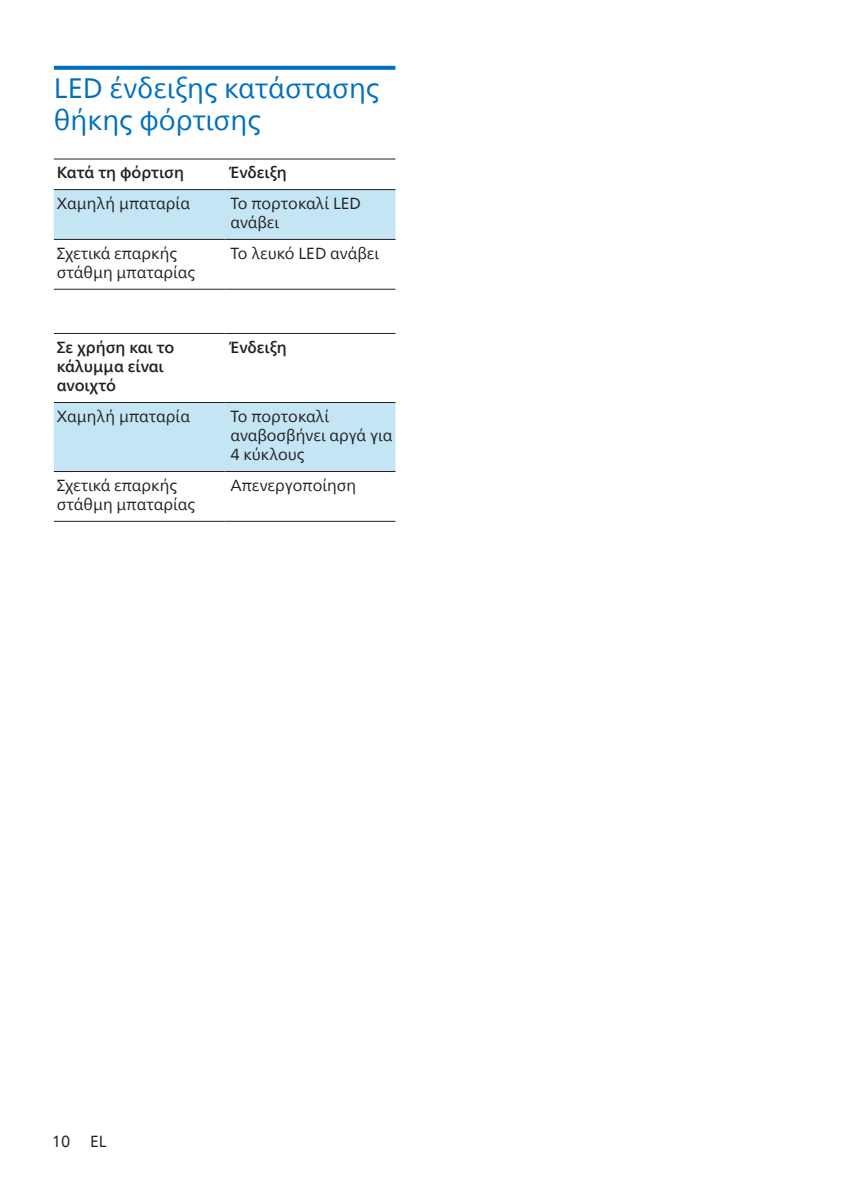
<style>
.page{position:relative;width:842px;height:1191px;background:#fff}
.page>*{position:absolute;margin:0;border:0;box-sizing:border-box;transform-origin:0 0}
.heading2{font:28px/32px "Neue Frutiger World";color:#0070bd}
.Body_Text{font:16px/19.2px "Neue Frutiger World";color:#231f20}
.Body_Text-2{font:500 16px/19.2px "Neue Frutiger World";color:#231f20}
</style>
<div class="page">
<svg style="left:54px;top:66px;width:341px;height:4px"></svg>
<svg style="left:54px;top:190px;width:341px;height:281px"></svg>
<svg style="left:54px;top:520px;width:341px;height:1px"></svg>
<hr style="left:54px;top:158px;width:171px;height:1px;background:#231f20">
<hr style="left:225px;top:158px;width:170px;height:1px;background:#231f20">
<hr style="left:54px;top:189px;width:171px;height:1px;background:#231f20">
<hr style="left:225px;top:189px;width:170px;height:1px;background:#231f20">
<hr style="left:54px;top:239px;width:171px;height:1px;background:#231f20">
<hr style="left:225px;top:239px;width:170px;height:1px;background:#231f20">
<hr style="left:54px;top:289px;width:171px;height:1px;background:#231f20">
<hr style="left:225px;top:289px;width:170px;height:1px;background:#231f20">
<hr style="left:54px;top:333px;width:171px;height:1px;background:#231f20">
<hr style="left:225px;top:333px;width:170px;height:1px;background:#231f20">
<hr style="left:54px;top:402px;width:171px;height:1px;background:#231f20">
<hr style="left:225px;top:402px;width:170px;height:1px;background:#231f20">
<hr style="left:54px;top:471px;width:171px;height:1px;background:#231f20">
<hr style="left:225px;top:471px;width:170px;height:1px;background:#231f20">
<hr style="left:54px;top:521px;width:171px;height:1px;background:#231f20">
<hr style="left:225px;top:521px;width:170px;height:1px;background:#231f20">
<p class="heading2" style="left:54px;top:73px;width:327px">LED ένδειξης κατάστασης θήκης φόρτισης</p>
<p class="Body_Text-2" style="left:57px;top:163px;width:129px">Κατά τη φόρτιση</p>
<p class="Body_Text-2" style="left:230px;top:163px;width:58px">Ένδειξη</p>
<p class="Body_Text" style="left:57px;top:194px;width:135px">Χαμηλή μπαταρία</p>
<p class="Body_Text" style="left:230px;top:194px;width:132px">Το πορτοκαλί LED ανάβει</p>
<p class="Body_Text" style="left:57px;top:244px;width:140px">Σχετικά επαρκής στάθμη μπαταρίας</p>
<p class="Body_Text" style="left:230px;top:244px;width:150px">Το λευκό LED ανάβει</p>
<p class="Body_Text-2" style="left:57px;top:337px;width:119px">Σε χρήση και το κάλυμμα είναι ανοιχτό</p>
<p class="Body_Text-2" style="left:230px;top:337px;width:58px">Ένδειξη</p>
<p class="Body_Text" style="left:57px;top:407px;width:135px">Χαμηλή μπαταρία</p>
<p class="Body_Text" style="left:230px;top:407px;width:164px">Το πορτοκαλί αναβοσβήνει αργά για<br>4 κύκλους</p>
<p class="Body_Text" style="left:57px;top:476px;width:140px">Σχετικά επαρκής στάθμη μπαταρίας</p>
<p class="Body_Text" style="left:230px;top:476px;width:127px">Απενεργοποίηση</p>
<p class="Body_Text" style="left:52px;top:1131px;width:56px">10 EL</p>
</div>
